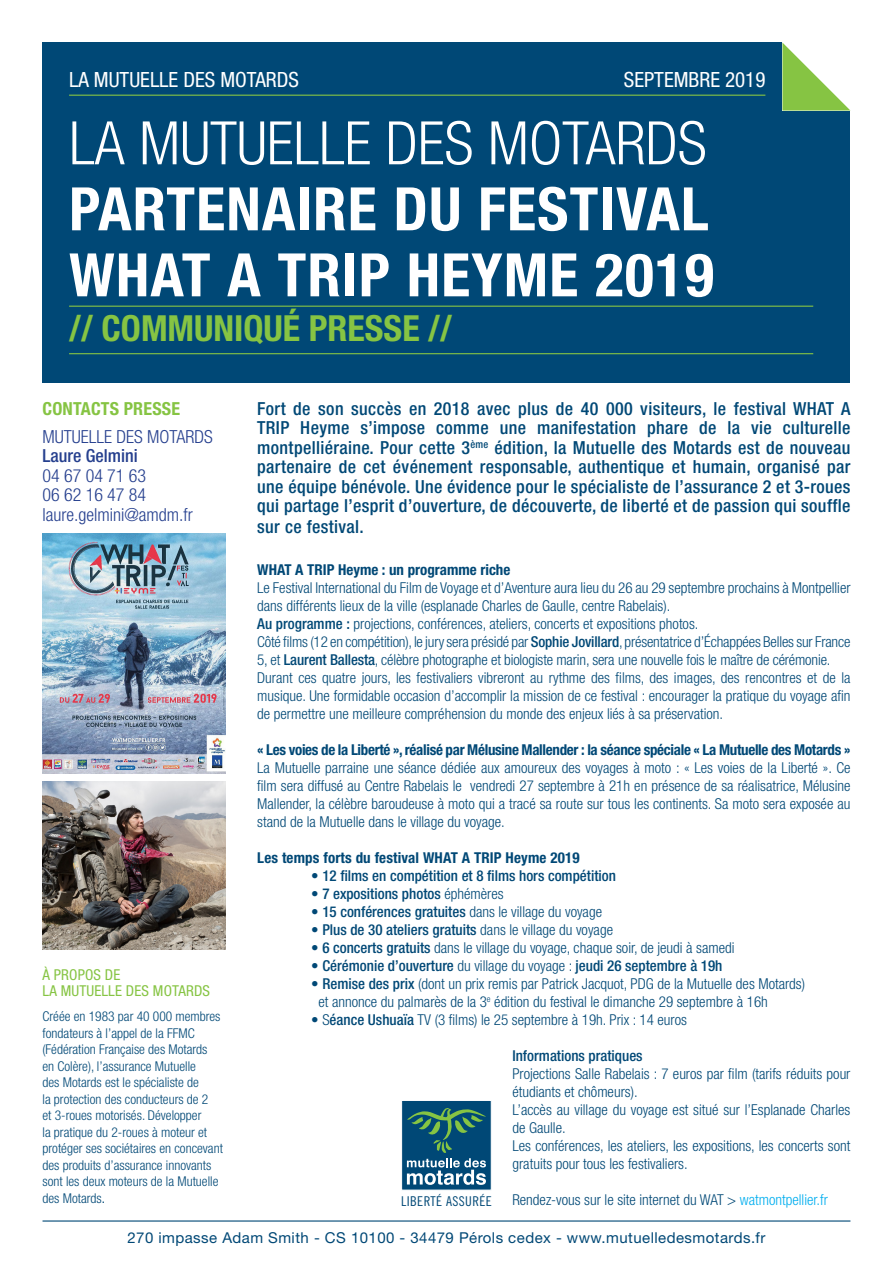
<style>
.page{position:relative;width:893px;height:1263px;background:#fff}
.page>*{position:absolute;margin:0;border:0;box-sizing:border-box;transform-origin:0 0}
.t1{font:700 condensed 60px/66px "Helvetica Neue";letter-spacing:.02em;color:#fff}
.t2{font:300 condensed 60px "Helvetica Neue";color:#fff}
.t3{font:700 condensed 36px "Helvetica Neue";color:#86c443}
.t4{font:condensed 21px "Helvetica Neue";color:#fff}
.t5{font:500 condensed 18px/19.8px "Helvetica Neue";letter-spacing:.02em;color:#004876;text-align:justify}
.t6{font:300 condensed 18px "Helvetica Neue";color:#253f8e}
.t7{font:700 condensed 18px "Helvetica Neue";letter-spacing:.01em;color:#86c443}
.t8{font:500 condensed 18px "Helvetica Neue";color:#253f8e}
.t9{font:300 condensed 15px/18px "Helvetica Neue";color:#004876}
.t10{font:500 condensed 15px "Helvetica Neue";color:#004876}
.t11{font:700 condensed 15px "Helvetica Neue";letter-spacing:-.02em;color:#004876}
.t12{font:15px "Helvetica Neue";letter-spacing:.03em;color:#004876}
.t13{font:700 condensed 15px "Helvetica Neue";letter-spacing:.01em;color:#004876}
.t14{font:700 condensed 15px "Helvetica Neue";color:#004876}
.t15{font:condensed 15px "Helvetica Neue";letter-spacing:.01em;color:#86c443}
.t16{font:300 condensed 13.5px/16.5px "Helvetica Neue";color:#004876}
.t17{font:13.5px "Trade Gothic Cond Eighteen";letter-spacing:.03em;color:#004876}
.s1{font-weight:500}
.s2{font-weight:300}
.s3{color:#00aeef}
.s4{font-weight:400}
</style>
<div class="page">
<div style="left:43px;top:43px;width:807px;height:340px;background:#004876"></div>
<hr style="left:69px;top:306px;width:744px;height:1px;background:#86c443">
<hr style="left:69px;top:353px;width:744px;height:1px;background:#86c443">
<svg style="left:782px;top:43px;width:68px;height:68px;background:#c2e1a0"></svg>
<div style="left:401px;top:1100px;width:91px;height:90px;background:#004876;border:1px solid #fff"></div>
<svg style="left:407px;top:1108px;width:79px;height:77px"></svg>
<hr style="left:69px;top:95px;width:696px;height:1px;background:#86c443">
<hr style="left:43px;top:1220px;width:807px;height:1px;background:#004876">
<img style="left:43px;top:533px;width:182px;height:241px">
<img style="left:43px;top:781px;width:182px;height:168px">
<p class="t4" style="left:69px;top:67px;width:231px">LA MUTUELLE DES MOTARDS</p>
<p class="t4" style="left:624px;top:67px;width:143px">SEPTEMBRE 2019</p>
<p class="t2" style="left:69px;top:109px;width:639px">LA MUTUELLE DES MOTARDS</p>
<p class="t1" style="left:69px;top:175px;width:646px">PARTENAIRE DU FESTIVAL<br>WHAT A TRIP HEYME 2019</p>
<p class="t3" style="left:69px;top:307px;width:385px">// COMMUNIQUÉ PRESSE //</p>
<p class="t5" style="left:257px;top:398px;width:595px">Fort de son succès en 2018 avec plus de 40 000 visiteurs, le festival WHAT A TRIP Heyme s’impose comme une manifestation phare de la vie culturelle montpelliéraine. Pour cette 3<sup>ème</sup> édition, la Mutuelle des Motards est de nouveau partenaire de cet événement responsable, authentique et humain, organisé par une équipe bénévole. Une évidence pour le spécialiste de l’assurance 2 et 3-roues qui partage l’esprit d’ouverture, de découverte, de liberté et de passion qui souffle sur ce festival.</p>
<p class="t14" style="left:257px;top:561px;width:255px">WHAT A TRIP Heyme : un programme riche</p>
<p class="t9" style="left:257px;top:579px;width:595px">Le Festival International du Film de Voyage et d’Aventure aura lieu du 26 au 29 septembre prochains à Montpellier dans différents lieux de la ville (esplanade Charles de Gaulle, centre Rabelais).</p>
<p class="t9" style="left:257px;top:615px;width:443px"><span class="s1">Au programme :</span> projections, conférences, ateliers, concerts et expositions photos.</p>
<p class="t9" style="left:257px;top:633px;width:595px">Côté films (12 en compétition), le jury sera présidé par <span class="s1">Sophie Jovillard</span>, présentatrice d’Échappées Belles sur France<br>5, et <span class="s1">Laurent Ballesta</span>, célèbre photographe et biologiste marin, sera une nouvelle fois le maître de cérémonie.</p>
<p class="t9" style="left:257px;top:669px;width:595px;text-align:justify">Durant ces quatre jours, les festivaliers vibreront au rythme des films, des images, des rencontres et de la musique. Une formidable occasion d’accomplir la mission de ce festival : encourager la pratique du voyage afin de permettre une meilleure compréhension du monde des enjeux liés à sa préservation.</p>
<p class="t11" style="left:257px;top:741px;width:595px">« Les voies de la Liberté », réalisé par Mélusine Mallender : la séance spéciale « La Mutuelle des Motards »</p>
<p class="t9" style="left:257px;top:759px;width:595px;text-align:justify">La Mutuelle parraine une séance dédiée aux amoureux des voyages à moto : « Les voies de la Liberté ». Ce film sera diffusé au Centre Rabelais le vendredi 27 septembre à 21h en présence de sa réalisatrice, Mélusine Mallender, la célèbre baroudeuse à moto qui a tracé sa route sur tous les continents. Sa moto sera exposée au stand de la Mutuelle dans le village du voyage.</p>
<p class="t13" style="left:257px;top:849px;width:324px">Les temps forts du festival WHAT A TRIP Heyme 2019</p>
<p class="t10" style="left:311px;top:867px;width:306px"><span class="s2">•</span> 12 films en compétition et 8 films hors compétition</p>
<p class="t10" style="left:311px;top:885px;width:194px">• 7 expositions photos <span class="s2">éphémères</span></p>
<p class="t9" style="left:311px;top:903px;width:292px">• <span class="s1">15 conférences gratuites</span> dans le village du voyage</p>
<p class="t10" style="left:311px;top:921px;width:303px"><span class="s2">•</span> Plus de 30 ateliers gratuits <span class="s2">dans le village du voyage</span></p>
<p class="t9" style="left:311px;top:939px;width:425px">• <span class="s1">6 concerts gratuits</span> dans le village du voyage, chaque soir, de jeudi à samedi</p>
<p class="t10" style="left:311px;top:957px;width:413px"><span class="s2">•</span> Cérémonie d’ouverture <span class="s2">du village du voyage :</span> jeudi 26 septembre à 19h</p>
<p class="t9" style="left:311px;top:975px;width:495px">• <span class="s1">Remise des prix</span> (dont un prix remis par Patrick Jacquot, PDG de la Mutuelle des Motards)</p>
<p class="t9" style="left:318px;top:993px;width:451px">et annonce du palmarès de la 3<sup>e</sup> édition du festival le dimanche 29 septembre à 16h</p>
<p class="t9" style="left:311px;top:1011px;width:377px">• S<span class="s1">éance Ushuaïa</span> TV (3 films) le 25 septembre à 19h. Prix : 14 euros</p>
<p class="t10" style="left:512px;top:1047px;width:132px">Informations pratiques</p>
<p class="t9" style="left:512px;top:1065px;width:340px">Projections Salle Rabelais : 7 euros par film (tarifs réduits pour étudiants et chômeurs).</p>
<p class="t9" style="left:512px;top:1101px;width:339px">L’accès au village du voyage est situé sur l’Esplanade Charles de Gaulle.</p>
<p class="t9" style="left:512px;top:1137px;width:340px">Les conférences, les ateliers, les expositions, les concerts sont gratuits pour tous les festivaliers.</p>
<p class="t9" style="left:512px;top:1191px;width:317px">Rendez-vous sur le site internet du WAT &gt; <span class="s3">watmontpellier.fr</span></p>
<p class="t7" style="left:43px;top:397px;width:139px">CONTACTS PRESSE</p>
<p class="t6" style="left:43px;top:426px;width:172px">MUTUELLE DES MOTARDS</p>
<p class="t8" style="left:43px;top:445px;width:97px">Laure Gelmini</p>
<p class="t6" style="left:43px;top:465px;width:105px">04 67 04 71 63</p>
<p class="t6" style="left:43px;top:485px;width:105px">06 62 16 47 84</p>
<p class="t6" style="left:43px;top:504px;width:152px">laure.gelmini@amdm.fr</p>
<p class="t15" style="left:43px;top:966px;width:79px">À PROPOS DE</p>
<p class="t15" style="left:43px;top:982px;width:169px">LA MUTUELLE DES MOTARDS</p>
<p class="t16" style="left:43px;top:1008px;width:182px">Créée en 1983 par 40 000 membres fondateurs à l’appel de la FFMC (Fédération Française des Motards<br>en Colère), l’assurance Mutuelle<br>des Motards est le spécialiste de<br>la protection des conducteurs de 2<br>et 3-roues motorisés. Développer<br>la pratique du 2-roues à moteur et protéger ses sociétaires en concevant des produits d’assurance innovants sont les deux moteurs de la Mutuelle des Motards<span class="s4">.</span></p>
<p class="t12" style="left:127px;top:1229px;width:640px">270 impasse Adam Smith - CS 10100 - 34479 Pérols cedex - www.mutuelledesmotards.fr</p>
<p class="t17" style="left:401px;top:1193px;width:92px">LIBERTÉ ASSURÉE</p>
</div>
